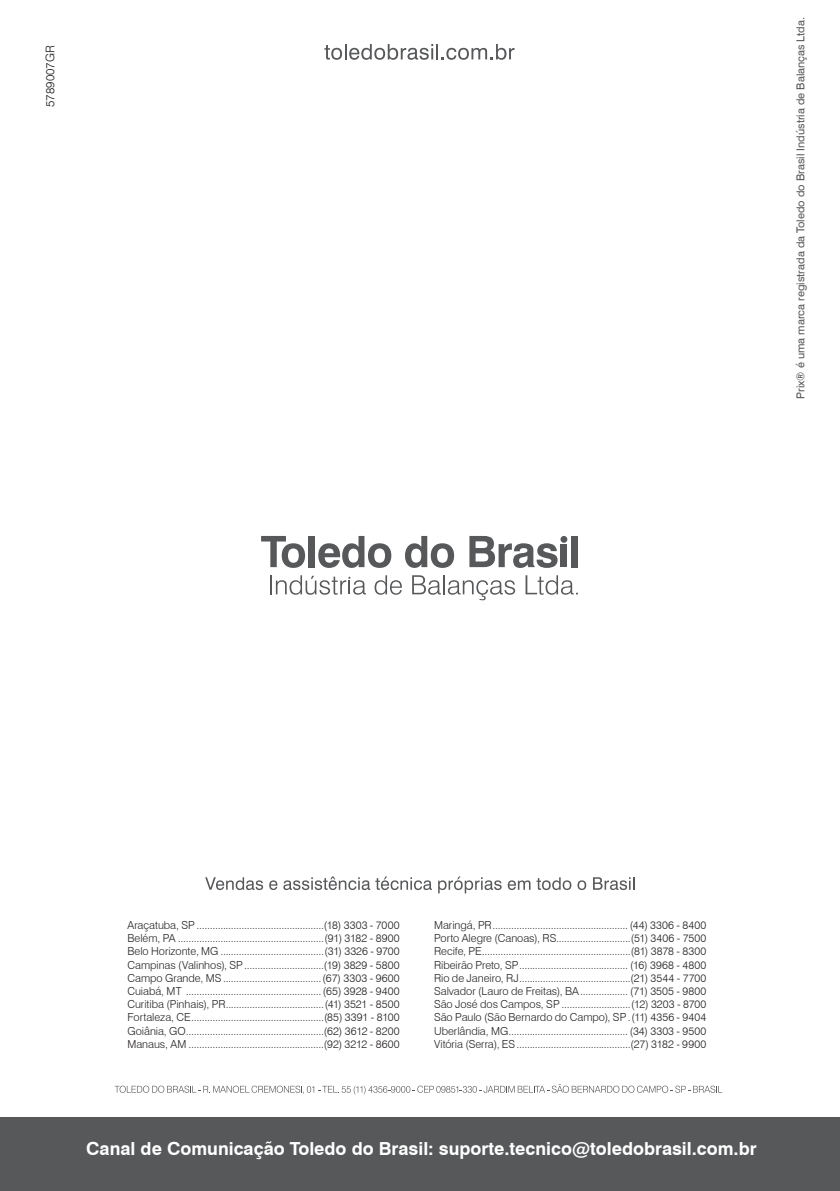
<style>
.page{position:relative;width:840px;height:1191px;background:#fff}
.page>*{position:absolute;margin:0;border:0;box-sizing:border-box;transform-origin:0 0}
.t1{font:700 18px "Swiss 721 BT";color:#fff}
.t2{font:300 12px "Swiss 721 BT";color:#231f20}
.t3{font:300 11px/13.2px "Swiss 721 BT";color:#231f20;text-align:justify}
.t4{font:11px "Swiss 721 BT";color:#57585a}
</style>
<div class="page">
<div style="left:0;top:1117px;width:839px;height:74px;background:#57585a"></div>
<svg style="left:261px;top:536px;width:44px;height:32px"></svg>
<div style="left:308px;top:536px;width:6px;height:31px;background:#57585a"></div>
<svg style="left:318px;top:536px;width:73px;height:32px"></svg>
<svg style="left:405px;top:536px;width:49px;height:32px"></svg>
<svg style="left:469px;top:536px;width:88px;height:32px"></svg>
<div style="left:560px;top:544px;width:6px;height:23px;background:#57585a"></div>
<div style="left:571px;top:536px;width:6px;height:31px;background:#57585a"></div>
<div style="left:560px;top:536px;width:7px;height:7px;background:#57585a;border-radius:50%"></div>
<svg style="left:374px;top:575px;width:27px;height:20px"></svg>
<svg style="left:412px;top:575px;width:103px;height:25px"></svg>
<svg style="left:525px;top:575px;width:52px;height:20px"></svg>
<svg style="left:270px;top:575px;width:96px;height:20px"></svg>
<svg style="left:205px;top:877px;width:58px;height:13px"></svg>
<svg style="left:269px;top:880px;width:8px;height:10px"></svg>
<svg style="left:283px;top:876px;width:148px;height:14px"></svg>
<svg style="left:438px;top:876px;width:63px;height:17px"></svg>
<svg style="left:507px;top:880px;width:23px;height:10px"></svg>
<svg style="left:536px;top:877px;width:35px;height:13px"></svg>
<svg style="left:577px;top:880px;width:9px;height:10px"></svg>
<svg style="left:593px;top:877px;width:41px;height:13px"></svg>
<svg style="left:324px;top:44px;width:190px;height:16px"></svg>
<svg style="left:115px;top:1084px;width:607px;height:10px"></svg>
<p class="t2" style="left:43px;top:107px;width:63px;rotate:-90deg">5789007GR</p>
<p class="t4" style="left:792px;top:399px;width:383px;rotate:-90deg">Prix® é uma marca registrada da Toledo do Brasil Indústria de Balanças Ltda.</p>
<p class="t3" style="left:127px;top:918px;width:273px">Araçatuba, SP ................................................(18) 3303 - 7000<br>Belém, PA .......................................................(91) 3182 - 8900<br>Belo Horizonte, MG .......................................(31) 3326 - 9700<br>Campinas (Valinhos), SP..............................(19) 3829 - 5800<br>Campo Grande, MS .....................................(67) 3303 - 9600<br>Cuiabá, MT ................................................... (65) 3928 - 9400<br>Curitiba (Pinhais), PR.....................................(41) 3521 - 8500<br>Fortaleza, CE..................................................(85) 3391 - 8100<br>Goiânia, GO....................................................(62) 3612 - 8200<br>Manaus, AM ...................................................(92) 3212 - 8600</p>
<p class="t3" style="left:434px;top:918px;width:273px">Maringá, PR................................................... (44) 3306 - 8400<br>Porto Alegre (Canoas), RS............................(51) 3406 - 7500<br>Recife, PE........................................................(81) 3878 - 8300<br>Ribeirão Preto, SP......................................... (16) 3968 - 4800<br>Rio de Janeiro, RJ..........................................(21) 3544 - 7700<br>Salvador (Lauro de Freitas), BA.................. (71) 3505 - 9800<br>São José dos Campos, SP ..........................(12) 3203 - 8700<br>São Paulo (São Bernardo do Campo), SP.(11) 4356 - 9404<br>Uberlândia, MG............................................. (34) 3303 - 9500<br>Vitória (Serra), ES...........................................(27) 3182 - 9900</p>
<h1 class="t1" style="left:86px;top:1136px;width:671px">Canal de Comunicação Toledo do Brasil: suporte.tecnico@toledobrasil.com.br</h1>
</div>
